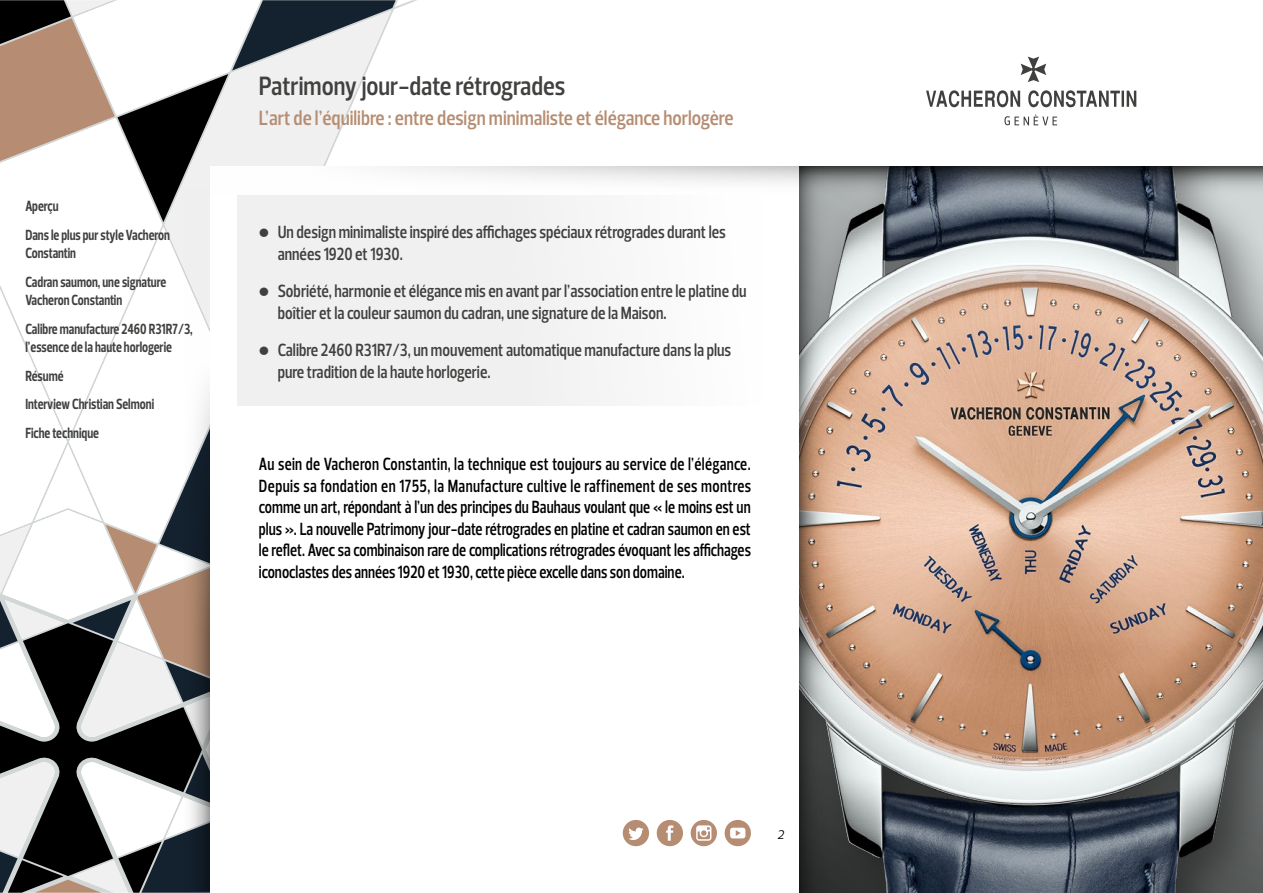
<style>
.page{position:relative;width:1263px;height:893px;background:#fff}
.page>*{position:absolute;margin:0;border:0;box-sizing:border-box;transform-origin:0 0}
.t1{font:600 27px "Prelo Condensed";color:#40403f}
.t2{font:600 21px "Prelo Condensed";color:#b68d72}
.t3{font:600 18px/21.6px "Prelo Condensed";color:#000;text-align:justify;scale:.9 1}
.t4{font:600 18px/21.6px "Prelo Condensed";color:#40403f;scale:.95 1}
.t5{font:700 15px/28.8px "Prelo Condensed";color:#40403f;scale:.9 1}
.t6{font:italic 12.75px "Prelo";color:#000}
.s1{font-family:"Arial";font-weight:700;font-size:29.85px}
</style>
<div class="page">
<svg style="left:0;top:745px;width:163px;height:9px"></svg>
<svg style="left:0;top:754px;width:210px;height:139px"></svg>
<svg style="left:0;top:289px;width:163px;height:456px"></svg>
<svg style="left:0;top:0;width:396px;height:222px"></svg>
<svg style="left:926px;top:57px;width:210px;height:68px"></svg>
<svg style="left:163px;top:190px;width:47px;height:701px"></svg>
<div style="left:210px;top:166px;width:1052px;height:727px;background:#fff"></div>
<svg style="left:237px;top:166px;width:562px;height:30px"></svg>
<svg style="left:623px;top:820px;width:26px;height:26px"></svg>
<svg style="left:657px;top:820px;width:26px;height:26px"></svg>
<svg style="left:725px;top:820px;width:26px;height:26px"></svg>
<svg style="left:691px;top:820px;width:26px;height:26px"></svg>
<img style="left:847px;top:214px;width:416px;height:679px">
<svg style="left:847px;top:166px;width:416px;height:48px"></svg>
<svg style="left:799px;top:166px;width:48px;height:727px"></svg>
<div style="left:237px;top:196px;width:524px;height:210px;background:#f0f0f0"></div>
<p class="t5" style="left:26px;top:192px;width:162px">Aperçu<br>Dans le plus pur style Vacheron</p>
<p class="t5" style="left:26px;top:239px;width:158px">Constantin<br>Cadran saumon, une signature</p>
<p class="t5" style="left:26px;top:286px;width:187px">Vacheron Constantin<br>Calibre manufacture 2460 R31R7/3,</p>
<p class="t5" style="left:26px;top:332px;width:164px">l’essence de la haute horlogerie<br>Résumé<br>Interview Christian Selmoni<br>Fiche technique</p>
<h1 class="t1" style="left:259px;top:69px;width:308px">Patrimony jour-date rétrogrades</h1>
<p class="t2" style="left:259px;top:105px;width:476px">L’art de l’équilibre : entre design minimaliste et élégance horlogère</p>
<p class="t4" style="left:278px;top:222px;width:473px;text-indent:-19px"><span class="s1">•</span> Un design minimaliste inspiré des affichages spéciaux rétrogrades durant les années 1920 et 1930.</p>
<p class="t4" style="left:278px;top:281px;width:495px;text-indent:-19px"><span class="s1">•</span> Sobriété, harmonie et élégance mis en avant par l’association entre le platine du boîtier et la couleur saumon du cadran, une signature de la Maison.</p>
<p class="t4" style="left:278px;top:340px;width:479px;text-indent:-19px"><span class="s1">•</span> Calibre 2460 R31R7/3, un mouvement automatique manufacture dans la plus pure tradition de la haute horlogerie.</p>
<p class="t3" style="left:259px;top:453px;width:548px">Au sein de Vacheron Constantin, la technique est toujours au service de l’élégance.<br>Depuis sa fondation en 1755, la Manufacture cultive le raffinement de ses montres comme un art, répondant à l’un des principes du Bauhaus voulant que « le moins est un plus ». La nouvelle Patrimony jour-date rétrogrades en platine et cadran saumon en est le reflet. Avec sa combinaison rare de complications rétrogrades évoquant les affichages iconoclastes des années 1920 et 1930, cette pièce excelle dans son domaine.</p>
<p class="t6" style="left:777px;top:826px;width:9px">2</p>
</div>
